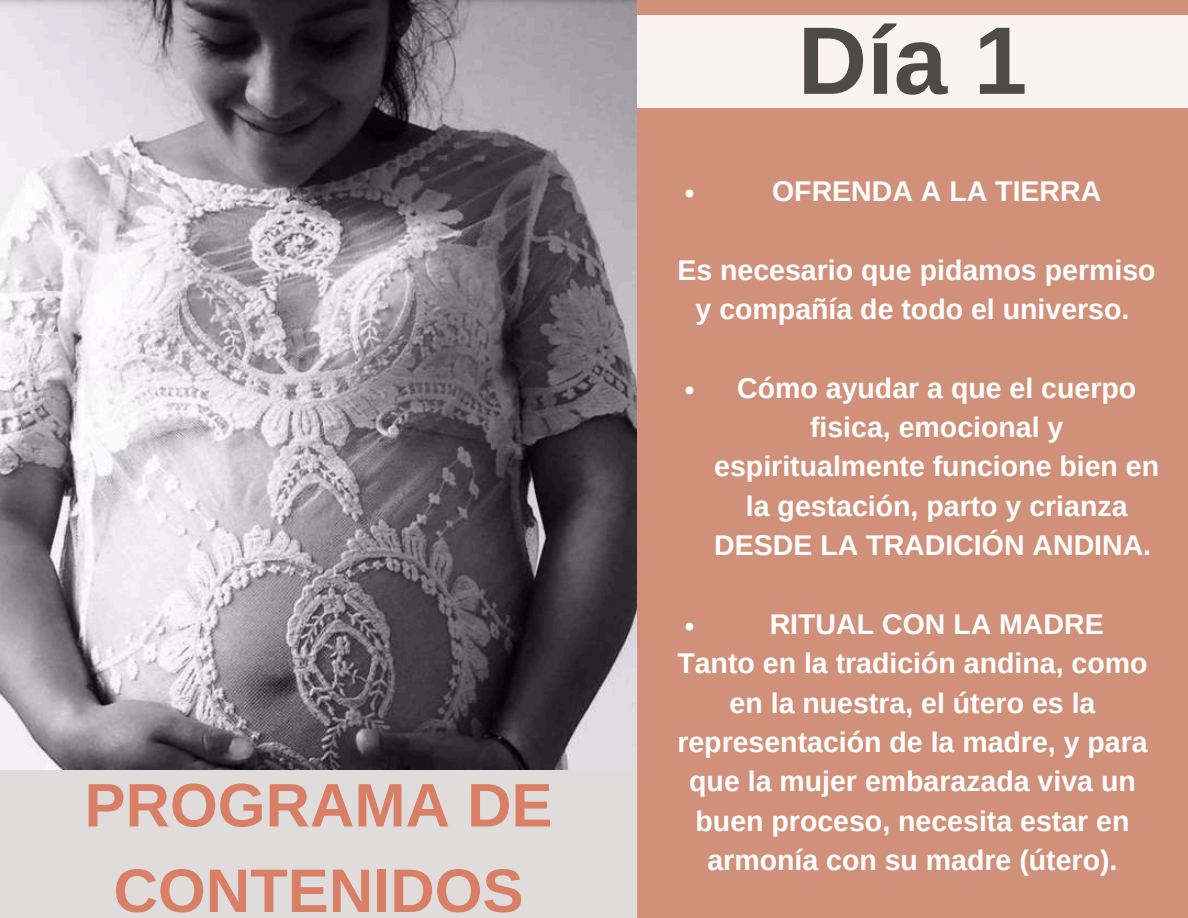
<style>
.page{position:relative;width:1188px;height:918px;background:#fff}
.page>*{position:absolute;margin:0;border:0;box-sizing:border-box;transform-origin:0 0}
.t1{font:700 96px "Arimo";color:#4d4b4a}
.t2{font:700 61.5px/85.5px "Arimo";color:#d87f65;text-align:center}
.t3{font:700 28.5px/39.3px "Arimo";color:#fff;text-align:center}
</style>
<div class="page">
<div style="left:0;top:648px;width:637px;height:270px;background:#e0dcdc"></div>
<img style="left:0;top:0;width:637px;height:770px">
<div style="left:637px;top:0;width:551px;height:918px;background:#d19079"></div>
<div style="left:637px;top:16px;width:551px;height:92px;background:#faf3f1"></div>
<svg style="left:686px;top:190px;width:7px;height:7px"></svg>
<svg style="left:686px;top:386px;width:7px;height:8px"></svg>
<svg style="left:686px;top:623px;width:7px;height:8px"></svg>
<h2 class="t2" style="left:85px;top:762px;width:469px">PROGRAMA DE<br>CONTENIDOS</h2>
<h1 class="t1" style="left:798px;top:7px;width:231px">Día 1</h1>
<p class="t3" style="left:772px;top:171px;width:331px">OFRENDA A LA TIERRA</p>
<p class="t3" style="left:677px;top:250px;width:480px">Es necesario que pidamos permiso y compañía de todo el universo.</p>
<p class="t3" style="left:714px;top:368px;width:446px">Cómo ayudar a que el cuerpo fisica, emocional y espiritualmente funcione bien en la gestación, parto y crianza<br>DESDE LA TRADICIÓN ANDINA.</p>
<p class="t3" style="left:770px;top:604px;width:335px">RITUAL CON LA MADRE</p>
<p class="t3" style="left:677px;top:644px;width:472px">Tanto en la tradición andina, como</p>
<p class="t3" style="left:730px;top:683px;width:367px">en la nuestra, el útero es la</p>
<p class="t3" style="left:677px;top:723px;width:472px">representación de la madre, y para</p>
<p class="t3" style="left:689px;top:762px;width:448px">que la mujer embarazada viva un</p>
<p class="t3" style="left:696px;top:801px;width:435px">buen proceso, necesita estar en</p>
<p class="t3" style="left:707px;top:841px;width:412px">armonía con su madre (útero).</p>
</div>
